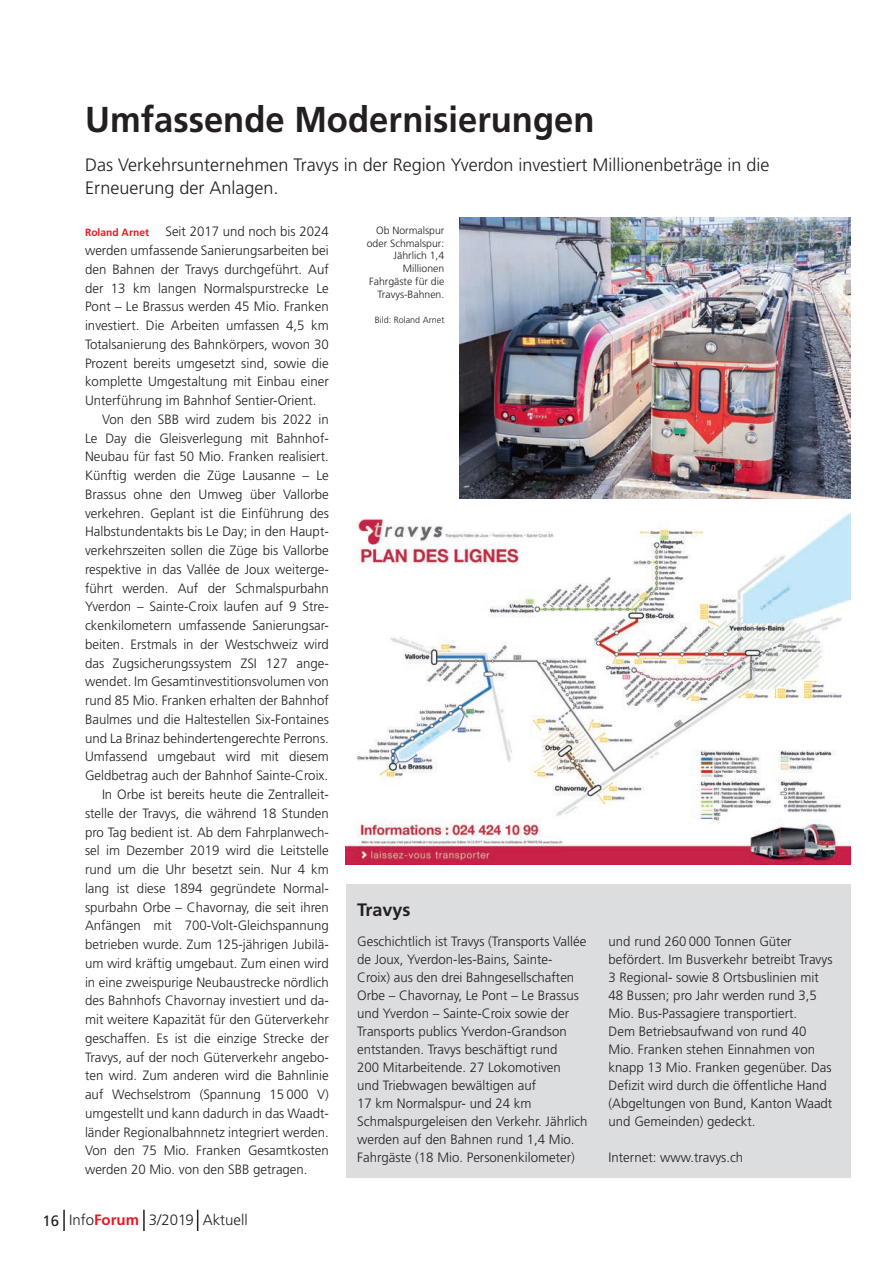
<style>
.page{position:relative;width:893px;height:1263px;background:#fff}
.page>*{position:absolute;margin:0;border:0;box-sizing:border-box;transform-origin:0 0}
.Titel_2{font:700 36px "Frutiger";color:#231f20;scale:.96 1}
.Lead{font:300 18px/23.2px "Frutiger";color:#231f20}
.Lead-2{font:700 18px "Frutiger";color:#231f20}
.Lead-3{font:300 15px "Frutiger";color:#231f20}
.Grundtext_mit_Einzug{font:300 13.5px/18.8px "Frutiger";color:#231f20}
.Lead-4{font:300 13.5px/18px "Frutiger";color:#231f20}
.Grundtext{font:300 13.5px/18.8px "Frutiger";color:#231f20;text-align:justify}
.Legende{font:300 10.5px/12.8px "Frutiger";color:#231f20;text-align:right}
.Legende-2{font:300 9px "Frutiger";color:#231f20}
.s1{font-weight:700;font-size:10.5px;color:#e51a23}
.s2{font-weight:400}
.s3{font-weight:700;color:#e51a23}
</style>
<div class="page">
<img style="left:346px;top:513px;width:504px;height:352px">
<img style="left:459px;top:218px;width:391px;height:280px">
<div style="left:346px;top:884px;width:504px;height:294px;background:#dcdddf"></div>
<hr style="left:63px;top:1210px;width:2px;height:21px;background:#231f20">
<hr style="left:143px;top:1210px;width:2px;height:21px;background:#231f20">
<svg style="left:197px;top:1210px;width:1px;height:21px"></svg>
<p class="Titel_2" style="left:85px;top:98px;width:532px">Umfassende Modernisierungen</p>
<p class="Lead" style="left:85px;top:153px;width:686px">Das Verkehrsunternehmen Travys in der Region Yverdon investiert Millionenbeträge in die<br>Erneuerung der Anlagen.</p>
<p class="Grundtext" style="left:85px;top:223px;width:245px"><span class="s1">Roland Arnet</span> Seit 2017 und noch bis 2024 werden umfassende Sanierungsarbeiten bei den Bahnen der Travys durchgeführt. Auf der 13 km langen Normalspurstrecke Le Pont – Le Brassus werden 45 Mio. Franken investiert. Die Arbeiten umfassen 4,5 km Totalsanierung des Bahnkörpers, wovon 30<br>Prozent bereits umgesetzt sind, sowie die komplette Umgestaltung mit Einbau einer Unterführung im Bahnhof Sentier-Orient.</p>
<p class="Grundtext_mit_Einzug" style="left:85px;top:410px;width:245px;text-indent:17px">Von den SBB wird zudem bis 2022 in Le Day die Gleisverlegung mit Bahnhof-Neubau für fast 50 Mio. Franken realisiert.<br>Künftig werden die Züge Lausanne – Le Brassus ohne den Umweg über Vallorbe verkehren. Geplant ist die Einführung des Halbstundentakts bis Le Day; in den Haupt&shy;verkehrszeiten sollen die Züge bis Vallorbe respektive in das Vallée de Joux weiterge&shy;führt werden. Auf der Schmalspurbahn Yverdon – Sainte-Croix laufen auf 9 Stre&shy;ckenkilometern umfassende Sanierungsar&shy;beiten. Erstmals in der Westschweiz wird das Zugsicherungssystem ZSI 127 ange&shy;wendet. Im Gesamtinvestitionsvolumen von rund 85 Mio. Franken erhalten der Bahnhof Baulmes und die Haltestellen Six-Fontaines und La Brinaz behindertengerechte Perrons.<br>Umfassend umgebaut wird mit diesem Geldbetrag auch der Bahnhof Sainte-Croix.</p>
<p class="Grundtext_mit_Einzug" style="left:85px;top:785px;width:245px;text-indent:17px">In Orbe ist bereits heute die Zentralleit&shy;stelle der Travys, die während 18 Stunden pro Tag bedient ist. Ab dem Fahrplanwech&shy;sel im Dezember 2019 wird die Leitstelle rund um die Uhr besetzt sein. Nur 4 km lang ist diese 1894 gegründete Normal&shy;spurbahn Orbe – Chavornay, die seit ihren Anfängen mit 700-Volt-Gleichspannung betrieben wurde. Zum 125-jährigen Jubilä&shy;um wird kräftig umgebaut. Zum einen wird in eine zweispurige Neubaustrecke nördlich des Bahnhofs Chavornay investiert und da&shy;mit weitere Kapazität für den Güterverkehr geschaffen. Es ist die einzige Strecke der Travys, auf der noch Güterverkehr angebo&shy;ten wird. Zum anderen wird die Bahnlinie auf Wechselstrom (Spannung 15 000 V) umgestellt und kann dadurch in das Waadt&shy;länder Regionalbahnnetz integriert werden.<br>Von den 75 Mio. Franken Gesamtkosten werden 20 Mio. von den SBB getragen.</p>
<p class="Legende" style="left:367px;top:224px;width:79px">Ob Normalspur oder Schmalspur:<br>Jährlich 1,4<br>Millionen<br>Fahrgäste für die<br>Travys-Bahnen.</p>
<p class="Legende-2" style="left:375px;top:315px;width:71px">Bild: Roland Arnet</p>
<p class="Lead-2" style="left:357px;top:899px;width:55px">Travys</p>
<p class="Lead-4" style="left:357px;top:932px;width:232px">Geschichtlich ist Travys (Transports Vallée de Joux, Yverdon-les-Bains, Sainte-Croix) aus den drei Bahngesellschaften Orbe – Chavornay, Le Pont – Le Brassus und Yverdon – Sainte-Croix sowie der Transports publics Yverdon-Grandson entstanden. Travys beschäftigt rund<br>200 Mitarbeitende. 27 Lokomotiven<br>und Triebwagen bewältigen auf<br>17 km Normalspur- und 24 km Schmalspurgeleisen den Verkehr. Jährlich werden auf den Bahnen rund 1,4 Mio.<br>Fahrgäste (18 Mio. Personenkilometer)</p>
<p class="Lead-4" style="left:609px;top:932px;width:225px">und rund 260 000 Tonnen Güter befördert. Im Busverkehr betreibt Travys 3 Regional- sowie 8 Ortsbuslinien mit 48 Bussen; pro Jahr werden rund 3,5<br>Mio. Bus-Passagiere transportiert.<br>Dem Betriebsaufwand von rund 40<br>Mio. Franken stehen Einnahmen von knapp 13 Mio. Franken gegenüber. Das Defizit wird durch die öffentliche Hand (Abgeltungen von Bund, Kanton Waadt und Gemeinden) gedeckt.</p>
<p class="Lead-4" style="left:609px;top:1148px;width:136px">Internet: www.travys. ch</p>
<p class="Lead-3" style="left:43px;top:1211px;width:207px"><span class="s2">16</span> Info<span class="s3">Forum</span> 3/2019 Aktuell</p>
</div>
